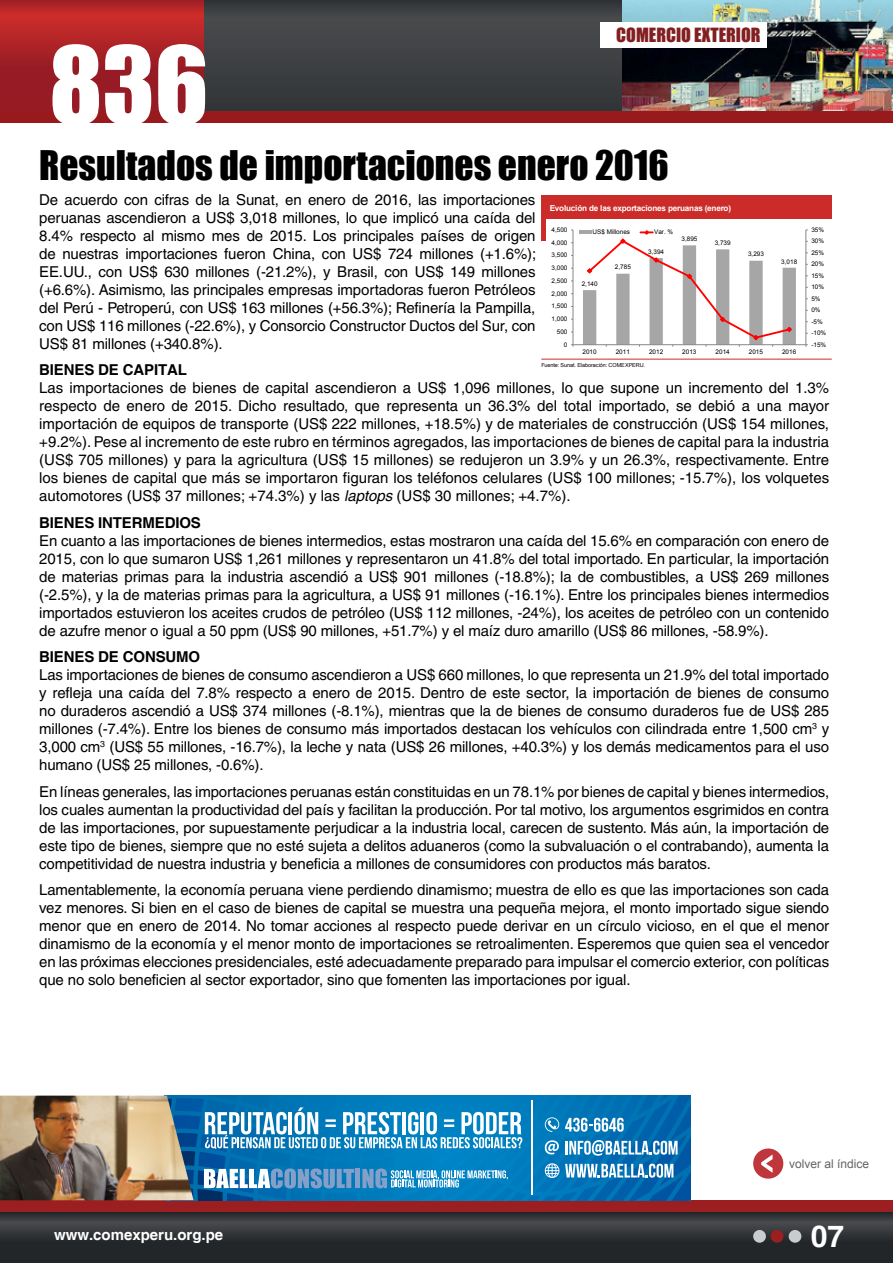
<style>
.page{position:relative;width:893px;height:1263px;background:#fff}
.page>*{position:absolute;margin:0;border:0;box-sizing:border-box;transform-origin:0 0}
.t1{font:99px "Impact";color:#fff}
.t2{font:37.5px "Impact";color:#000}
.t3{font:700 30px "Helvetica";color:#fff}
.t4{font:18px "Impact";color:#831f21}
.t5{font:15px/18px "Helvetica";letter-spacing:-.01em;color:#000;text-align:justify}
.t6{font:700 15px "Helvetica";letter-spacing:-.01em;color:#000}
.t7{font:700 15px "Helvetica";color:#fff}
.t8{font:12px "Arial";color:#636465}
.t9{font:700 8.1px "Arial";letter-spacing:-.025em;color:#fff}
.t10{font:6.3px "Arial";color:#000}
.t11{font:5.4px "Arial";letter-spacing:-.005em;color:#000}
.s1{font-style:italic}
</style>
<div class="page">
<div style="left:200px;top:0;width:422px;height:123px;background:#3d3f41"></div>
<img style="left:623px;top:0;width:270px;height:111px">
<svg style="left:0;top:1212px;width:893px;height:51px;background:#2d3033"></svg>
<div style="left:0;top:1200px;width:893px;height:12px;background:#9b1f21"></div>
<div style="left:753px;top:1230px;width:13px;height:13px;background:#c9cccc;border-radius:50%"></div>
<div style="left:771px;top:1230px;width:12px;height:13px;background:#9b1f21;border-radius:50%"></div>
<div style="left:789px;top:1230px;width:12px;height:13px;background:#c9cccc;border-radius:50%"></div>
<div style="left:753px;top:1148px;width:30px;height:31px;background:#bf363d;border-radius:50%"></div>
<svg style="left:761px;top:1155px;width:11px;height:18px"></svg>
<svg style="left:0;top:0;width:203px;height:111px;background:#a72026"></svg>
<div style="left:0;top:111px;width:893px;height:12px;background:#991a1c"></div>
<div style="left:600px;top:22px;width:166px;height:26px;background:#fff"></div>
<img style="left:0;top:1095px;width:164px;height:105px">
<svg style="left:164px;top:1095px;width:526px;height:105px;background:#368ec1"></svg>
<div style="left:541px;top:196px;width:291px;height:23px;background:#cc2c29"></div>
<hr style="left:541px;top:359px;width:291px;height:1px;background:#cc2c29">
<div style="left:541px;top:199px;width:5px;height:42px;background:#cc2c29"></div>
<hr style="left:806px;top:230px;width:1px;height:115px;background:#868686">
<hr style="left:573px;top:344px;width:233px;height:1px;background:#868686">
<svg style="left:571px;top:230px;width:225px;height:117px"></svg>
<h1 class="t1" style="left:49px;top:8px;width:161px">836</h1>
<p class="t4" style="left:616px;top:21px;width:146px">comercio exterior</p>
<h2 class="t2" style="left:39px;top:136px;width:631px">Resultados de importaciones enero 2016</h2>
<p class="t5" style="left:39px;top:190px;width:498px">De acuerdo con cifras de la Sunat, en enero de 2016, las importaciones peruanas ascendieron a US$ 3,018 millones, lo que implicó una caída del 8.4% respecto al mismo mes de 2015. Los principales países de origen de nuestras importaciones fueron China, con US$ 724 millones (+1.6%); EE.UU., con US$ 630 millones (-21.2%), y Brasil, con US$ 149 millones (+6.6%). Asimismo, las principales empresas importadoras fueron Petróleos del Perú - Petroperú, con US$ 163 millones (+56.3%); Refinería la Pampilla, con US$ 116 millones (-22.6%), y Consorcio Constructor Ductos del Sur, con US$ 81 millones (+340.8%).</p>
<p class="t6" style="left:39px;top:361px;width:148px">BIENES DE CAPITAL</p>
<p class="t5" style="left:39px;top:379px;width:791px">Las importaciones de bienes de capital ascendieron a US$ 1,096 millones, lo que supone un incremento del 1.3% respecto de enero de 2015. Dicho resultado, que representa un 36.3% del total importado, se debió a una mayor importación de equipos de transporte (US$ 222 millones, +18.5%) y de materiales de construcción (US$ 154 millones, +9.2%). Pese al incremento de este rubro en términos agregados, las importaciones de bienes de capital para la industria (US$ 705 millones) y para la agricultura (US$ 15 millones) se redujeron un 3.9% y un 26.3%, respectivamente. Entre los bienes de capital que más se importaron figuran los teléfonos celulares (US$ 100 millones; -15.7%), los volquetes automotores (US$ 37 millones; +74.3%) y las <span class="s1">laptops</span> (US$ 30 millones; +4.7%).</p>
<p class="t6" style="left:39px;top:513px;width:163px">BIENES INTERMEDIOS</p>
<p class="t5" style="left:39px;top:531px;width:791px">En cuanto a las importaciones de bienes intermedios, estas mostraron una caída del 15.6% en comparación con enero de 2015, con lo que sumaron US$ 1,261 millones y representaron un 41.8% del total importado. En particular, la importación de materias primas para la industria ascendió a US$ 901 millones (-18.8%); la de combustibles, a US$ 269 millones (-2.5%), y la de materias primas para la agricultura, a US$ 91 millones (-16.1%). Entre los principales bienes intermedios importados estuvieron los aceites crudos de petróleo (US$ 112 millones, -24%), los aceites de petróleo con un contenido de azufre menor o igual a 50 ppm (US$ 90 millones, +51.7%) y el maíz duro amarillo (US$ 86 millones, -58.9%).</p>
<p class="t6" style="left:39px;top:648px;width:162px">BIENES DE CONSUMO</p>
<p class="t5" style="left:39px;top:666px;width:791px">Las importaciones de bienes de consumo ascendieron a US$ 660 millones, lo que representa un 21.9% del total importado y refleja una caída del 7.8% respecto a enero de 2015. Dentro de este sector, la importación de bienes de consumo no duraderos ascendió a US$ 374 millones (-8.1%), mientras que la de bienes de consumo duraderos fue de US$ 285 millones (-7.4%). Entre los bienes de consumo más importados destacan los vehículos con cilindrada entre 1,500 cm<sup>3</sup> y 3,000 cm<sup>3</sup> (US$ 55 millones, -16.7%), la leche y nata (US$ 26 millones, +40.3%) y los demás medicamentos para el uso humano (US$ 25 millones, -0.6%).</p>
<p class="t5" style="left:39px;top:782px;width:791px">En líneas generales, las importaciones peruanas están constituidas en un 78.1% por bienes de capital y bienes intermedios, los cuales aumentan la productividad del país y facilitan la producción. Por tal motivo, los argumentos esgrimidos en contra de las importaciones, por supuestamente perjudicar a la industria local, carecen de sustento. Más aún, la importación de este tipo de bienes, siempre que no esté sujeta a delitos aduaneros (como la subvaluación o el contrabando), aumenta la competitividad de nuestra industria y beneficia a millones de consumidores con productos más baratos.</p>
<p class="t5" style="left:39px;top:881px;width:791px">Lamentablemente, la economía peruana viene perdiendo dinamismo; muestra de ello es que las importaciones son cada vez menores. Si bien en el caso de bienes de capital se muestra una pequeña mejora, el monto importado sigue siendo menor que en enero de 2014. No tomar acciones al respecto puede derivar en un círculo vicioso, en el que el menor dinamismo de la economía y el menor monto de importaciones se retroalimenten. Esperemos que quien sea el vencedor en las próximas elecciones presidenciales, esté adecuadamente preparado para impulsar el comercio exterior, con políticas que no solo beneficien al sector exportador, sino que fomenten las importaciones por igual.</p>
<p class="t9" style="left:550px;top:203px;width:183px">Evolución de las exportaciones peruanas (enero)</p>
<p class="t10" style="left:811px;top:226px;width:14px">35%</p>
<p class="t10" style="left:551px;top:226px;width:17px">4,500</p>
<p class="t10" style="left:592px;top:228px;width:39px">US$ Millones</p>
<p class="t10" style="left:654px;top:228px;width:21px">Var. %</p>
<p class="t10" style="left:681px;top:235px;width:17px">3,895</p>
<p class="t10" style="left:811px;top:237px;width:14px">30%</p>
<p class="t10" style="left:551px;top:238px;width:17px">4,000</p>
<p class="t10" style="left:715px;top:239px;width:17px">3,739</p>
<p class="t10" style="left:648px;top:248px;width:17px">3,394</p>
<p class="t10" style="left:811px;top:249px;width:14px">25%</p>
<p class="t10" style="left:748px;top:250px;width:17px">3,293</p>
<p class="t10" style="left:551px;top:251px;width:17px">3,500</p>
<p class="t10" style="left:781px;top:257px;width:17px">3,018</p>
<p class="t10" style="left:811px;top:260px;width:14px">20%</p>
<p class="t10" style="left:615px;top:263px;width:17px">2,785</p>
<p class="t10" style="left:551px;top:264px;width:17px">3,000</p>
<p class="t10" style="left:811px;top:271px;width:14px">15%</p>
<p class="t10" style="left:551px;top:277px;width:17px">2,500</p>
<p class="t10" style="left:582px;top:280px;width:17px">2,140</p>
<p class="t10" style="left:811px;top:283px;width:14px">10%</p>
<p class="t10" style="left:551px;top:289px;width:17px">2,000</p>
<p class="t10" style="left:811px;top:294px;width:11px">5%</p>
<p class="t10" style="left:551px;top:302px;width:17px">1,500</p>
<p class="t10" style="left:811px;top:306px;width:11px">0%</p>
<p class="t10" style="left:551px;top:315px;width:17px">1,000</p>
<p class="t10" style="left:811px;top:317px;width:13px">-5%</p>
<p class="t10" style="left:557px;top:328px;width:12px">500</p>
<p class="t10" style="left:811px;top:329px;width:16px">-10%</p>
<p class="t10" style="left:811px;top:340px;width:16px">-15%</p>
<p class="t10" style="left:564px;top:340px;width:5px">0</p>
<p class="t10" style="left:582px;top:348px;width:16px">2010</p>
<p class="t10" style="left:616px;top:348px;width:16px">2011</p>
<p class="t10" style="left:649px;top:348px;width:16px">2012</p>
<p class="t10" style="left:682px;top:348px;width:16px">2013</p>
<p class="t10" style="left:715px;top:348px;width:16px">2014</p>
<p class="t10" style="left:749px;top:348px;width:16px">2015</p>
<p class="t10" style="left:782px;top:348px;width:16px">2016</p>
<p class="t11" style="left:541px;top:361px;width:105px">Fuente: Sunat. Elaboración: COMEXPERU.</p>
<p class="t7" style="left:54px;top:1226px;width:171px">WWW.COMEXPERU.ORG.PE</p>
<p class="t8" style="left:789px;top:1156px;width:82px">volver al índice</p>
<h3 class="t3" style="left:811px;top:1218px;width:35px">07</h3>
</div>
